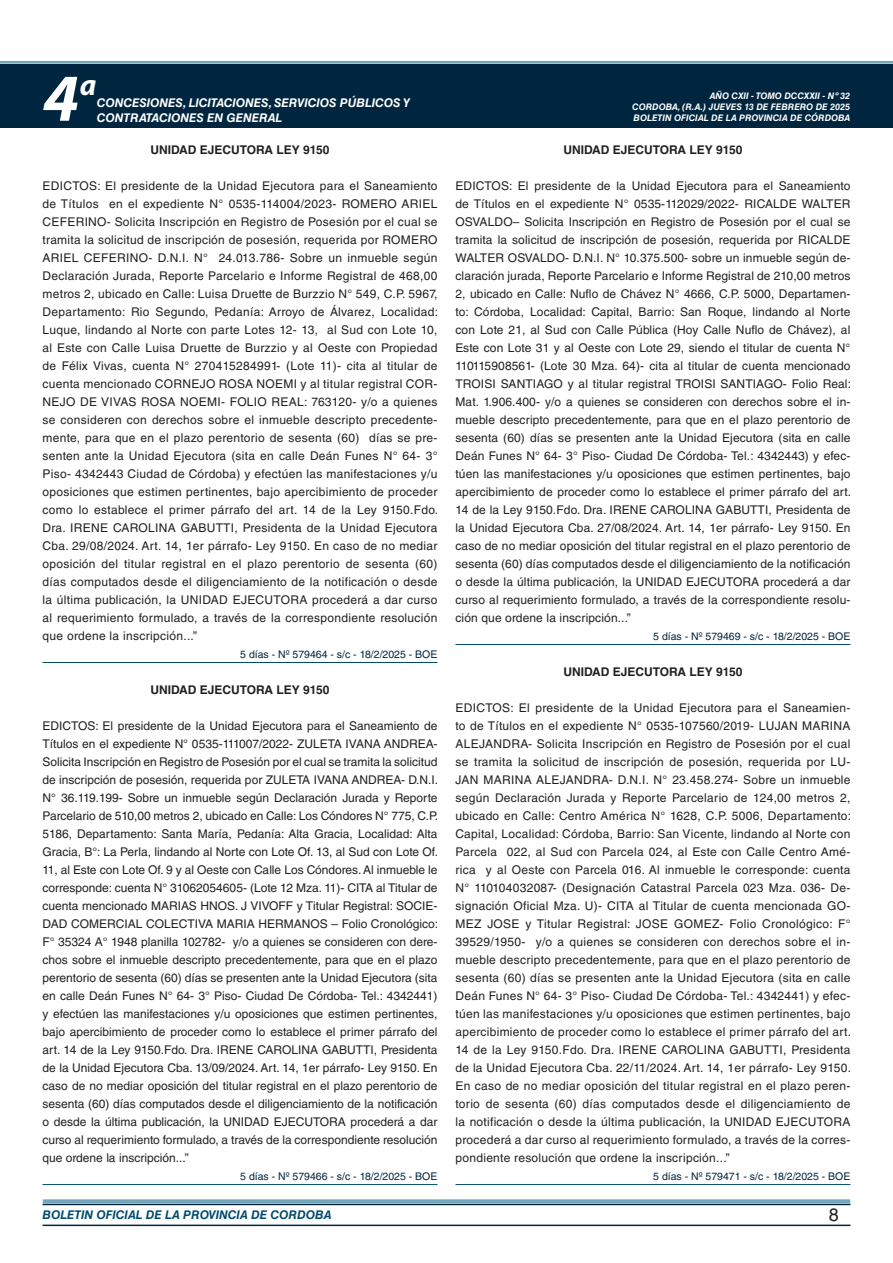
<style>
.page{position:relative;width:893px;height:1263px;background:#fff}
.page>*{position:absolute;margin:0;border:0;box-sizing:border-box;transform-origin:0 0}
.t1{font:italic 700 67.5px "Myriad Pro";color:#fff}
.t2{font:italic 700 30px "Myriad Pro";color:#fff}
.t3{font:18px "Helvetica LT Std";color:#231f20}
.TEXTO_BASE{font:12px/18px "Helvetica LT Std";letter-spacing:.01em;color:#231f20;text-align:justify}
.RESUELVE{font:700 12px "Helvetica LT Std";color:#231f20}
.t4{font:italic 700 12px/14.4px "Helvetica LT Std";color:#fff}
.t5{font:italic 700 12px "Helvetica LT Std";color:#004b6c}
.FECHA_DE_VENCIMIENTO{font:10.5px "Helvetica LT Std";color:#00263f}
.t6{font:italic 700 9px/10.8px "Helvetica LT Std";color:#fff;text-align:right}
</style>
<div class="page">
<div style="left:0;top:61px;width:893px;height:6px;background:#fff;opacity:.75"></div>
<hr style="left:43px;top:1224px;width:807px;height:2px;background:#00263f">
<div style="left:42px;top:1198px;width:809px;height:8px;background:#fff;opacity:.75"></div>
<div style="left:0;top:64px;width:893px;height:64px;background:#00263f"></div>
<hr style="left:43px;top:662px;width:394px;height:1px;background:#004b6c">
<hr style="left:43px;top:1184px;width:394px;height:1px;background:#004b6c">
<hr style="left:455px;top:644px;width:395px;height:1px;background:#004b6c">
<hr style="left:455px;top:1184px;width:395px;height:1px;background:#004b6c">
<h1 class="t1" style="left:43px;top:54px;width:38px">4</h1>
<h2 class="t2" style="left:80px;top:66px;width:18px">a</h2>
<p class="t4" style="left:97px;top:96px;width:315px">CONCESIONES, LICITACIONES, SERVICIOS PÚBLICOS Y<br>CONTRATACIONES EN GENERAL</p>
<p class="RESUELVE" style="left:150px;top:142px;width:181px">UNIDAD EJECUTORA LEY 9150</p>
<p class="TEXTO_BASE" style="left:43px;top:177px;width:397px">EDICTOS: El presidente de la Unidad Ejecutora para el Saneamiento de Títulos en el expediente N° 0535-114004/2023- ROMERO ARIEL CEFERINO- Solicita Inscripción en Registro de Posesión por el cual se tramita la solicitud de inscripción de posesión, requerida por ROMERO ARIEL CEFERINO- D.N.I. N° 24.013.786- Sobre un inmueble según Declaración Jurada, Reporte Parcelario e Informe Registral de 468,00 metros 2, ubicado en Calle: Luisa Druette de Burzzio N° 549, C.P. 5967, Departamento: Rio Segundo, Pedanía: Arroyo de Álvarez, Localidad:<br>Luque, lindando al Norte con parte Lotes 12- 13, al Sud con Lote 10, al Este con Calle Luisa Druette de Burzzio y al Oeste con Propiedad de Félix Vivas, cuenta N° 270415284991- (Lote 11)- cita al titular de cuenta mencionado CORNEJO ROSA NOEMI y al titular registral COR-NEJO DE VIVAS ROSA NOEMI- FOLIO REAL: 763120- y/o a quienes se consideren con derechos sobre el inmueble descripto precedente&shy;mente, para que en el plazo perentorio de sesenta (60) días se pre&shy;senten ante la Unidad Ejecutora (sita en calle Deán Funes N° 64- 3° Piso- 4342443 Ciudad de Córdoba) y efectúen las manifestaciones y/u oposiciones que estimen pertinentes, bajo apercibimiento de proceder como lo establece el primer párrafo del art. 14 de la Ley 9150.Fdo.<br>Dra. IRENE CAROLINA GABUTTI, Presidenta de la Unidad Ejecutora Cba. 29/08/2024. Art. 14, 1er párrafo- Ley 9150. En caso de no mediar oposición del titular registral en el plazo perentorio de sesenta (60) días computados desde el diligenciamiento de la notificación o desde la última publicación, la UNIDAD EJECUTORA procederá a dar curso al requerimiento formulado, a través de la correspondiente resolución que ordene la inscripción...”</p>
<p class="FECHA_DE_VENCIMIENTO" style="left:240px;top:648px;width:199px">5 días - Nº 579464 - s/c - 18/2/2025 - BOE</p>
<p class="RESUELVE" style="left:150px;top:682px;width:181px">UNIDAD EJECUTORA LEY 9150</p>
<p class="TEXTO_BASE" style="left:43px;top:717px;width:397px">EDICTOS: El presidente de la Unidad Ejecutora para el Saneamiento de Títulos en el expediente N° 0535-111007/2022- ZULETA IVANA ANDREA-Solicita Inscripción en Registro de Posesión por el cual se tramita la solicitud de inscripción de posesión, requerida por ZULETA IVANA ANDREA- D.N.I.<br>N° 36.119.199- Sobre un inmueble según Declaración Jurada y Reporte Parcelario de 510,00 metros 2, ubicado en Calle: Los Cóndores N° 775, C.P.<br>5186, Departamento: Santa María, Pedanía: Alta Gracia, Localidad: Alta Gracia, B°: La Perla, lindando al Norte con Lote Of. 13, al Sud con Lote Of.<br>11, al Este con Lote Of. 9 y al Oeste con Calle Los Cóndores. Al inmueble le corresponde: cuenta N° 31062054605- (Lote 12 Mza. 11)- CITA al Titular de cuenta mencionado MARIAS HNOS. J VIVOFF y Titular Registral: SOCIE-DAD COMERCIAL COLECTIVA MARIA HERMANOS – Folio Cronológico:<br>F° 35324 A° 1948 planilla 102782- y/o a quienes se consideren con dere&shy;chos sobre el inmueble descripto precedentemente, para que en el plazo perentorio de sesenta (60) días se presenten ante la Unidad Ejecutora (sita en calle Deán Funes N° 64- 3° Piso- Ciudad De Córdoba- Tel.: 4342441) y efectúen las manifestaciones y/u oposiciones que estimen pertinentes, bajo apercibimiento de proceder como lo establece el primer párrafo del art. 14 de la Ley 9150.Fdo. Dra. IRENE CAROLINA GABUTTI, Presidenta de la Unidad Ejecutora Cba. 13/09/2024. Art. 14, 1er párrafo- Ley 9150. En caso de no mediar oposición del titular registral en el plazo perentorio de sesenta (60) días computados desde el diligenciamiento de la notificación o desde la última publicación, la UNIDAD EJECUTORA procederá a dar curso al requerimiento formulado, a través de la correspondiente resolución que ordene la inscripción...”</p>
<p class="FECHA_DE_VENCIMIENTO" style="left:240px;top:1170px;width:199px">5 días - Nº 579466 - s/c - 18/2/2025 - BOE</p>
<p class="t6" style="left:632px;top:91px;width:220px">AÑO CXII - TOMO DCCXXII - Nº 32<br>CORDOBA, (R.A.) JUEVES 13 DE FEBRERO DE 2025</p>
<p class="t6" style="left:634px;top:112px;width:218px">BOLETIN OFICIAL DE LA PROVINCIA DE CÓRDOBA</p>
<p class="RESUELVE" style="left:563px;top:142px;width:181px">UNIDAD EJECUTORA LEY 9150</p>
<p class="TEXTO_BASE" style="left:455px;top:177px;width:397px">EDICTOS: El presidente de la Unidad Ejecutora para el Saneamiento de Títulos en el expediente N° 0535-112029/2022- RICALDE WALTER OSVALDO– Solicita Inscripción en Registro de Posesión por el cual se tramita la solicitud de inscripción de posesión, requerida por RICALDE WALTER OSVALDO- D.N.I. N° 10.375.500- sobre un inmueble según de&shy;claración jurada, Reporte Parcelario e Informe Registral de 210,00 metros 2, ubicado en Calle: Nuflo de Chávez N° 4666, C.P. 5000, Departamen&shy;to: Córdoba, Localidad: Capital, Barrio: San Roque, lindando al Norte con Lote 21, al Sud con Calle Pública (Hoy Calle Nuflo de Chávez), al Este con Lote 31 y al Oeste con Lote 29, siendo el titular de cuenta N° 110115908561- (Lote 30 Mza. 64)- cita al titular de cuenta mencionado TROISI SANTIAGO y al titular registral TROISI SANTIAGO- Folio Real:<br>Mat. 1.906.400- y/o a quienes se consideren con derechos sobre el in&shy;mueble descripto precedentemente, para que en el plazo perentorio de sesenta (60) días se presenten ante la Unidad Ejecutora (sita en calle Deán Funes N° 64- 3° Piso- Ciudad De Córdoba- Tel.: 4342443) y efec&shy;túen las manifestaciones y/u oposiciones que estimen pertinentes, bajo apercibimiento de proceder como lo establece el primer párrafo del art.<br>14 de la Ley 9150.Fdo. Dra. IRENE CAROLINA GABUTTI, Presidenta de la Unidad Ejecutora Cba. 27/08/2024. Art. 14, 1er párrafo- Ley 9150. En caso de no mediar oposición del titular registral en el plazo perentorio de sesenta (60) días computados desde el diligenciamiento de la notificación o desde la última publicación, la UNIDAD EJECUTORA procederá a dar curso al requerimiento formulado, a través de la correspondiente resolu&shy;ción que ordene la inscripción...”</p>
<p class="FECHA_DE_VENCIMIENTO" style="left:653px;top:630px;width:199px">5 días - Nº 579469 - s/c - 18/2/2025 - BOE</p>
<p class="RESUELVE" style="left:563px;top:664px;width:181px">UNIDAD EJECUTORA LEY 9150</p>
<p class="TEXTO_BASE" style="left:455px;top:699px;width:397px">EDICTOS: El presidente de la Unidad Ejecutora para el Saneamien&shy;to de Títulos en el expediente N° 0535-107560/2019- LUJAN MARINA ALEJANDRA- Solicita Inscripción en Registro de Posesión por el cual se tramita la solicitud de inscripción de posesión, requerida por LU-JAN MARINA ALEJANDRA- D.N.I. N° 23.458.274- Sobre un inmueble según Declaración Jurada y Reporte Parcelario de 124,00 metros 2, ubicado en Calle: Centro América N° 1628, C.P. 5006, Departamento:<br>Capital, Localidad: Córdoba, Barrio: San Vicente, lindando al Norte con Parcela 022, al Sud con Parcela 024, al Este con Calle Centro Amé&shy;rica y al Oeste con Parcela 016. Al inmueble le corresponde: cuenta N° 110104032087- (Designación Catastral Parcela 023 Mza. 036- De&shy;signación Oficial Mza. U)- CITA al Titular de cuenta mencionada GO-MEZ JOSE y Titular Registral: JOSE GOMEZ- Folio Cronológico: F° 39529/1950- y/o a quienes se consideren con derechos sobre el in&shy;mueble descripto precedentemente, para que en el plazo perentorio de sesenta (60) días se presenten ante la Unidad Ejecutora (sita en calle Deán Funes N° 64- 3° Piso- Ciudad De Córdoba- Tel.: 4342441) y efec&shy;túen las manifestaciones y/u oposiciones que estimen pertinentes, bajo apercibimiento de proceder como lo establece el primer párrafo del art.<br>14 de la Ley 9150.Fdo. Dra. IRENE CAROLINA GABUTTI, Presidenta de la Unidad Ejecutora Cba. 22/11/2024. Art. 14, 1er párrafo- Ley 9150.<br>En caso de no mediar oposición del titular registral en el plazo peren&shy;torio de sesenta (60) días computados desde el diligenciamiento de la notificación o desde la última publicación, la UNIDAD EJECUTORA procederá a dar curso al requerimiento formulado, a través de la corres&shy;pondiente resolución que ordene la inscripción...”</p>
<p class="FECHA_DE_VENCIMIENTO" style="left:653px;top:1170px;width:199px">5 días - Nº 579471 - s/c - 18/2/2025 - BOE</p>
<p class="t5" style="left:43px;top:1208px;width:290px">BOLETIN OFICIAL DE LA PROVINCIA DE CORDOBA</p>
<h3 class="t3" style="left:829px;top:1204px;width:12px">8</h3>
</div>
